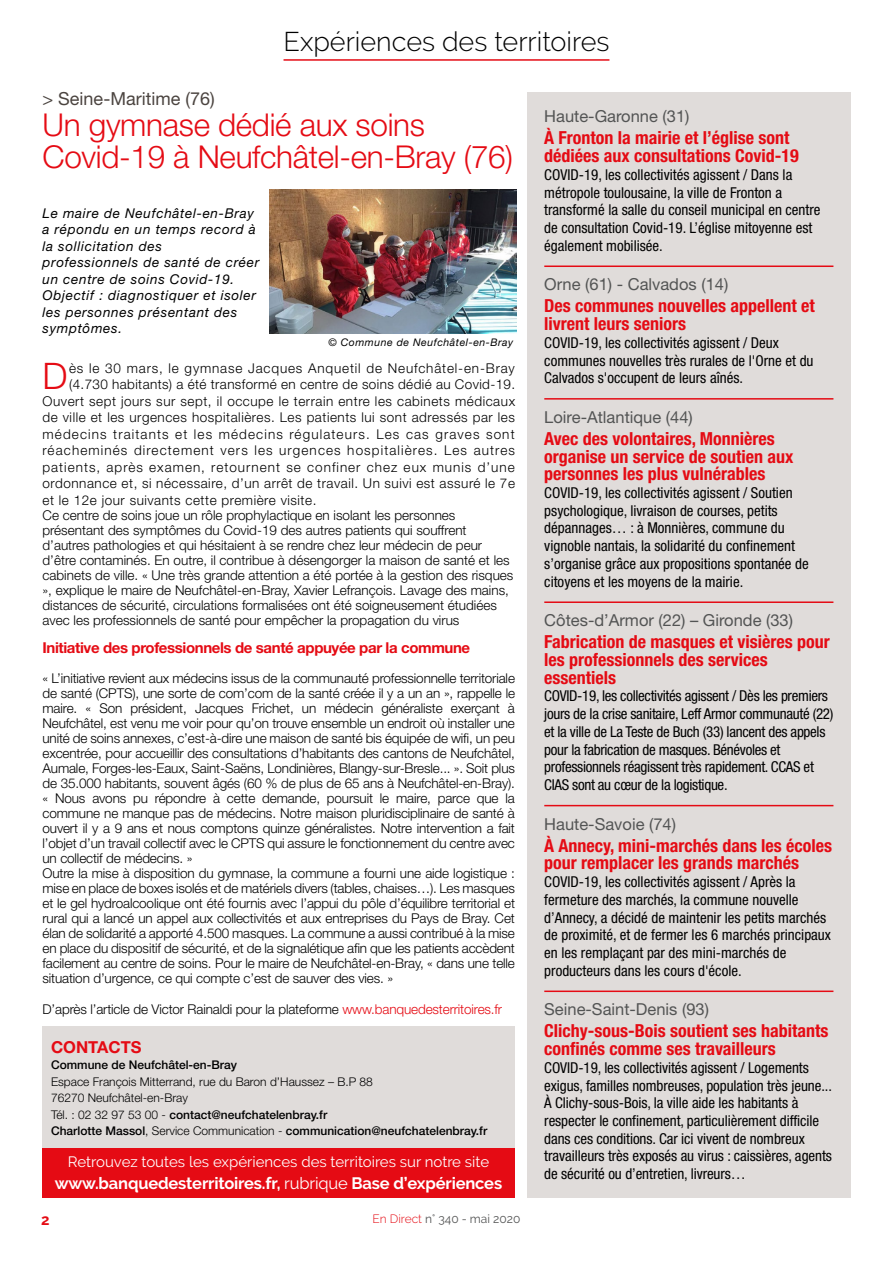
<style>
.page{position:relative;width:893px;height:1263px;background:#fff}
.page>*{position:absolute;margin:0;border:0;box-sizing:border-box;transform-origin:0 0}
.t1{font:300 36.6px "Helvetica Neue LT Std";color:#e50b14}
.t2{font:300 31.5px/31.5px "Helvetica Neue LT Std";letter-spacing:-.01em;color:#e50b14}
.t3{font:300 27px "Raleway";color:#000}
.t4{font:700 condensed 18px/17.7px "Helvetica Neue LT Std";color:#e50b14}
.t5{font:18px "Helvetica Neue LT Std";color:#4b4440}
.t6{font:16.5px "Helvetica Neue LT Std";color:#535454}
.t7{font:700 16.5px "Raleway";letter-spacing:-.01em;color:#fff}
.t8{font:700 16.5px "Helvetica Neue LT Std";color:#e50b14}
.t9{font:condensed 15px/17.7px "Helvetica Neue LT Std";color:#000}
.t10{font:condensed 15px/17.7px "Helvetica Neue LT Std";letter-spacing:-.02em;color:#000}
.t11{font:15px "Raleway";color:#fff}
.t12{font:700 15px "Helvetica Neue LT Std";letter-spacing:-.025em;color:#e50b14}
.t13{font:700 15px "Raleway";color:#e50b14}
.t14{font:300 13.5px/15px "Helvetica Neue LT Std";letter-spacing:-.01em;color:#000}
.t15{font:300 13.5px "Helvetica Neue LT Std";letter-spacing:.04em;color:#000}
.t16{font:italic 13.5px/16.5px "Helvetica Neue LT Std";letter-spacing:.05em;color:#000}
.t17{font:300 13.5px "Helvetica Neue LT Std";letter-spacing:.085em;color:#000}
.t18{font:300 13.5px "Helvetica Neue LT Std";letter-spacing:.03em;color:#000}
.t19{font:300 13.5px "Helvetica Neue LT Std";letter-spacing:.075em;color:#000}
.t20{font:300 13.5px "Helvetica Neue LT Std";letter-spacing:.06em;color:#000}
.t21{font:300 12px/16.5px "Helvetica Neue LT Std";color:#000}
.t22{font:500 12px "Helvetica Neue LT Std";color:#000}
.t23{font:12px "Raleway";color:#535454}
.t24{font:italic 10.5px "Helvetica Neue LT Std";letter-spacing:.05em;color:#000}
.s1{color:#e50b14}
.s2{font-weight:500}
.s3{font-weight:400}
.s4{font-weight:300;color:#e50b14}
</style>
<div class="page">
<div style="left:527px;top:92px;width:323px;height:1106px;background:#e0dcda"></div>
<hr style="left:544px;top:265px;width:289px;height:2px;background:#e50b14">
<hr style="left:544px;top:398px;width:289px;height:2px;background:#e50b14">
<hr style="left:544px;top:601px;width:289px;height:2px;background:#e50b14">
<hr style="left:544px;top:805px;width:289px;height:1px;background:#e50b14">
<hr style="left:544px;top:990px;width:289px;height:2px;background:#e50b14">
<hr style="left:284px;top:59px;width:325px;height:2px;background:#e50b14">
<div style="left:43px;top:1143px;width:471px;height:55px;background:#e50b14"></div>
<div style="left:43px;top:1026px;width:471px;height:122px;background:#e0dcda"></div>
<img style="left:270px;top:189px;width:246px;height:144px">
<h3 class="t3" style="left:284px;top:25px;width:327px">Expériences des territoires</h3>
<h3 class="t5" style="left:43px;top:88px;width:174px">&gt; Seine-Maritime (76)</h3>
<h2 class="t2" style="left:43px;top:109px;width:472px">Un gymnase dédié aux soins<br>Covid-19 à Neufchâtel-en-Bray (76)</h2>
<p class="t16" style="left:43px;top:205px;width:218px">Le maire de Neufchâtel-en-Bray a répondu en un temps record à la sollicitation des professionnels de santé de créer un centre de soins Covid-19.<br>Objectif : diagnostiquer et isoler les personnes présentant des symptômes.</p>
<h1 class="t1" style="left:43px;top:354px;width:27px">D</h1>
<p class="t20" style="left:69px;top:359px;width:447px">ès le 30 mars, le gymnase Jacques Anquetil de Neufchâtel-en-Bray</p>
<p class="t24" style="left:328px;top:336px;width:186px">© Commune de Neufchâtel-en-Bray</p>
<p class="t18" style="left:69px;top:376px;width:448px">(4.730 habitants) a été transformé en centre de soins dédié au Covid-19.</p>
<p class="t15" style="left:43px;top:392px;width:474px">Ouvert sept jours sur sept, il occupe le terrain entre les cabinets médicaux</p>
<p class="t15" style="left:43px;top:409px;width:474px">de ville et les urgences hospitalières. Les patients lui sont adressés par les</p>
<p class="t17" style="left:43px;top:425px;width:474px">médecins traitants et les médecins régulateurs. Les cas graves sont</p>
<p class="t17" style="left:43px;top:442px;width:474px">réacheminés directement vers les urgences hospitalières. Les autres</p>
<p class="t19" style="left:43px;top:458px;width:474px">patients, après examen, retournent se confiner chez eux munis d’une</p>
<p class="t15" style="left:43px;top:475px;width:474px">ordonnance et, si nécessaire, d’un arrêt de travail. Un suivi est assuré le 7e</p>
<p class="t15" style="left:43px;top:491px;width:275px">et le 12e jour suivants cette première visite.</p>
<p class="t14" style="left:43px;top:507px;width:472px">Ce centre de soins joue un rôle prophylactique en isolant les personnes présentant des symptômes du Covid-19 des autres patients qui souffrent d’autres pathologies et qui hésitaient à se rendre chez leur médecin de peur d’être contaminés. En outre, il contribue à désengorger la maison de santé et les cabinets de ville. « Une très grande attention a été portée à la gestion des risques », explique le maire de Neufchâtel-en-Bray, Xavier Lefrançois. Lavage des mains, distances de sécurité, circulations formalisées ont été soigneusement étudiées avec les professionnels de santé pour empêcher la propagation du virus</p>
<p class="t12" style="left:43px;top:638px;width:429px">Initiative des professionnels de santé appuyée par la commune</p>
<p class="t14" style="left:43px;top:670px;width:474px">« L’initiative revient aux médecins issus de la communauté professionnelle territoriale de santé (CPTS), une sorte de com’com de la santé créée il y a un an », rappelle le maire. « Son président, Jacques Frichet, un médecin généraliste exerçant à Neufchâtel, est venu me voir pour qu’on trouve ensemble un endroit où installer une unité de soins annexes, c’est-à-dire une maison de santé bis équipée de wifi, un peu excentrée, pour accueillir des consultations d’habitants des cantons de Neufchâtel, Aumale, Forges-les-Eaux, Saint-Saëns, Londinières, Blangy-sur-Bresle... ». Soit plus de 35.000 habitants, souvent âgés (60 % de plus de 65 ans à Neufchâtel-en-Bray). « Nous avons pu répondre à cette demande, poursuit le maire, parce que la commune ne manque pas de médecins. Notre maison pluridisciplinaire de santé à ouvert il y a 9 ans et nous comptons quinze généralistes. Notre intervention a fait l’objet d’un travail collectif avec le CPTS qui assure le fonctionnement du centre avec un collectif de médecins. »<br>Outre la mise à disposition du gymnase, la commune a fourni une aide logistique : mise en place de boxes isolés et de matériels divers (tables, chaises…). Les masques et le gel hydroalcoolique ont été fournis avec l’appui du pôle d’équilibre territorial et rural qui a lancé un appel aux collectivités et aux entreprises du Pays de Bray. Cet élan de solidarité a apporté 4.500 masques. La commune a aussi contribué à la mise en place du dispositif de sécurité, et de la signalétique afin que les patients accèdent facilement au centre de soins. Pour le maire de Neufchâtel-en-Bray, « dans une telle situation d’urgence, ce qui compte c’est de sauver des vies. »</p>
<p class="t14" style="left:43px;top:1001px;width:461px">D’après l’article de Victor Rainaldi pour la plateforme <span class="s1">www.banquedesterritoires.fr</span></p>
<p class="t8" style="left:51px;top:1036px;width:92px">CONTACTS</p>
<p class="t22" style="left:51px;top:1057px;width:188px">Commune de Neufchâtel-en-Bray</p>
<p class="t21" style="left:51px;top:1073px;width:438px">Espace François Mitterrand, rue du Baron d’Haussez – B.P 88<br>76270 Neufchâtel-en-Bray<br>Tél. : 02 32 97 53 00 - <span class="s2">contact@neufchatelenbray.fr<br>Charlotte Massol</span>, Service Communication - <span class="s2">communication@neufchatelenbray.fr</span></p>
<p class="t11" style="left:68px;top:1153px;width:423px">Retrouvez toutes les expériences des territoires sur notre site</p>
<p class="t7" style="left:55px;top:1174px;width:449px">www.banquedesterritoires.fr, <span class="s3">rubrique</span> Base d’expériences</p>
<p class="t13" style="left:41px;top:1211px;width:10px">2</p>
<p class="t23" style="left:373px;top:1212px;width:149px"><span class="s4">En Direct</span> n° 340 - mai 2020</p>
<p class="t6" style="left:544px;top:107px;width:147px">Haute-Garonne (31)</p>
<h3 class="t4" style="left:544px;top:129px;width:256px">À Fronton la mairie et l’église sont dédiées aux consultations Covid-19</h3>
<p class="t9" style="left:544px;top:166px;width:278px">COVID-19, les collectivités agissent / Dans la métropole toulousaine, la ville de Fronton a transformé la salle du conseil municipal en centre de consultation Covid-19. L’église mitoyenne est également mobilisée.</p>
<p class="t6" style="left:544px;top:275px;width:185px">Orne (61) - Calvados (14)</p>
<h3 class="t4" style="left:544px;top:297px;width:272px">Des communes nouvelles appellent et livrent leurs seniors</h3>
<p class="t9" style="left:544px;top:334px;width:271px">COVID-19, les collectivités agissent / Deux communes nouvelles très rurales de l'Orne et du<br>Calvados s'occupent de leurs aînés.</p>
<p class="t6" style="left:544px;top:407px;width:150px">Loire-Atlantique (44)</p>
<h3 class="t4" style="left:544px;top:429px;width:251px">Avec des volontaires, Monnières organise un service de soutien aux personnes les plus vulnérables</h3>
<p class="t9" style="left:544px;top:484px;width:266px">COVID-19, les collectivités agissent / Soutien psychologique, livraison de courses, petits dépannages… : à Monnières, commune du vignoble nantais, la solidarité du confinement s’organise grâce aux propositions spontanée de citoyens et les moyens de la mairie.</p>
<p class="t6" style="left:544px;top:611px;width:250px">Côtes-d’Armor (22) – Gironde (33)</p>
<h3 class="t4" style="left:544px;top:633px;width:287px">Fabrication de masques et visières pour les professionnels des services essentiels</h3>
<p class="t10" style="left:544px;top:687px;width:291px">COVID-19, les collectivités agissent / Dès les premiers jours de la crise sanitaire, Leff Armor communauté (22) et la ville de La Teste de Buch (33) lancent des appels pour la fabrication de masques. Bénévoles et professionnels réagissent très rapidement. CCAS et CIAS sont au cœur de la logistique.</p>
<p class="t6" style="left:544px;top:814px;width:133px">Haute-Savoie (74)</p>
<h3 class="t4" style="left:544px;top:836px;width:289px">À Annecy, mini-marchés dans les écoles pour remplacer les grands marchés</h3>
<p class="t9" style="left:544px;top:873px;width:288px">COVID-19, les collectivités agissent / Après la fermeture des marchés, la commune nouvelle d’Annecy, a décidé de maintenir les petits marchés de proximité, et de fermer les 6 marchés principaux en les remplaçant par des mini-marchés de producteurs dans les cours d'école.</p>
<p class="t6" style="left:544px;top:1000px;width:166px">Seine-Saint-Denis (93)</p>
<h3 class="t4" style="left:544px;top:1022px;width:286px">Clichy-sous-Bois soutient ses habitants confinés comme ses travailleurs</h3>
<p class="t9" style="left:544px;top:1058px;width:289px">COVID-19, les collectivités agissent / Logements exigus, familles nombreuses, population très jeune...<br>À Clichy-sous-Bois, la ville aide les habitants à respecter le confinement, particulièrement difficile dans ces conditions. Car ici vivent de nombreux travailleurs très exposés au virus : caissières, agents de sécurité ou d’entretien, livreurs…</p>
</div>
